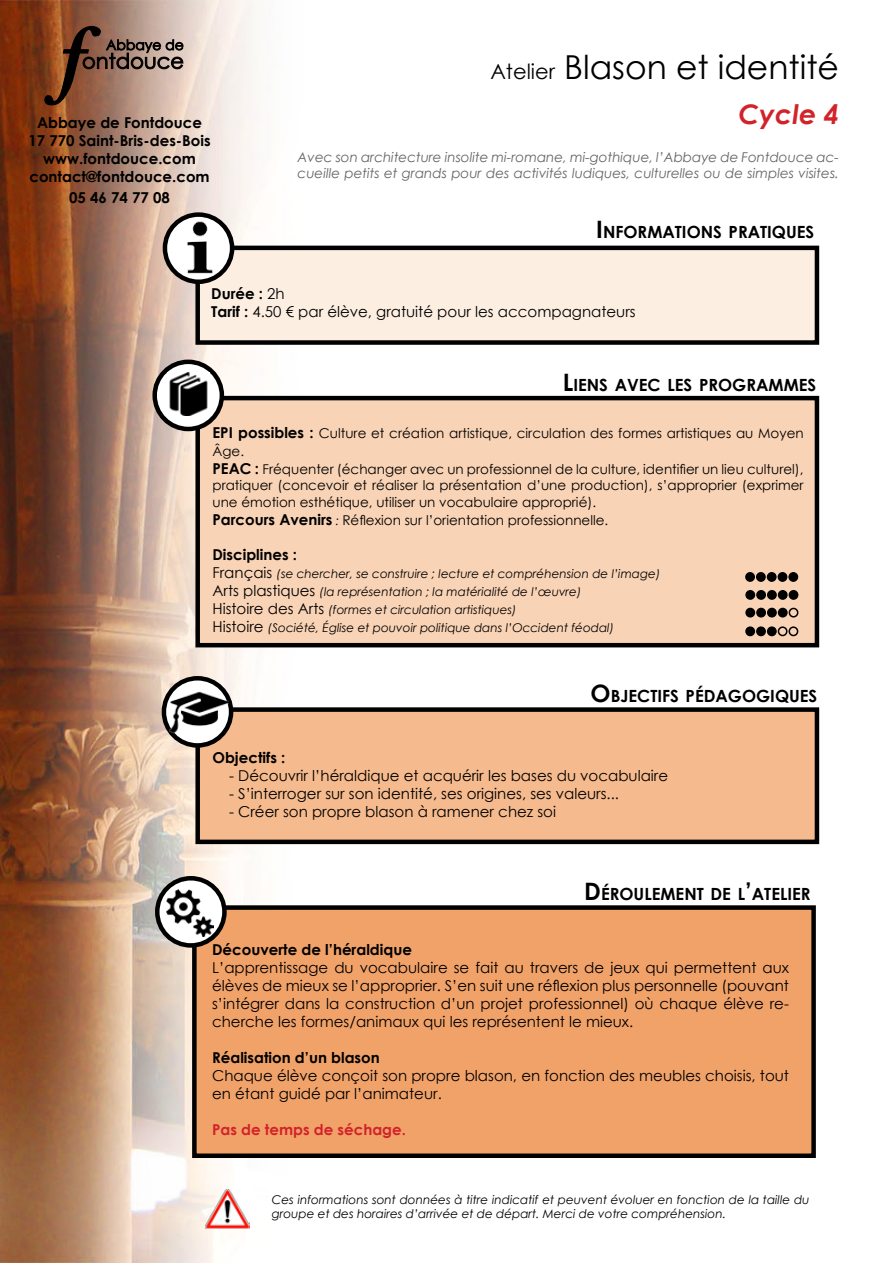
<style>
.page{position:relative;width:893px;height:1263px;background:#fff}
.page>*{position:absolute;margin:0;border:0;box-sizing:border-box;transform-origin:0 0}
.t1{font:33px "Century Gothic";color:#000}
.t2{font:italic 700 27px "Century Gothic";color:#d2232a}
.t3{font:700 16.8px "Century Gothic";color:#000}
.t4{font:15px/18px "Century Gothic";color:#000}
.t5{font:700 15px/18px "Century Gothic";color:#000;text-align:center}
.t6{font:700 15px "Century Gothic";color:#d2232a}
.t7{font:13.5px/18px "Century Gothic";color:#000}
.t8{font:italic 13.5px/16.2px "Century Gothic";color:#636466}
.t9{font:italic 12px/18px "Century Gothic";color:#000}
.s1{font-size:21px}
.s2{font-size:24px}
.s3{font-weight:700}
.s4{font-weight:700;font-size:15px}
.s5{font-style:italic;font-size:12px}
.s6{font-style:normal;font-size:15px}
</style>
<div class="page">
<img style="left:0;top:0;width:820px;height:1263px">
<div style="left:198px;top:398px;width:619px;height:247px;background:#f9d3b5"></div>
<div style="left:195px;top:396px;width:624px;height:251px;border:4px solid #000"></div>
<svg style="left:155px;top:362px;width:67px;height:67px"></svg>
<div style="left:152px;top:360px;width:72px;height:71px;border:4px solid #000;border-radius:50%"></div>
<div style="left:194px;top:907px;width:620px;height:249px;background:#f1a269"></div>
<div style="left:192px;top:905px;width:624px;height:253px;border:4px solid #000"></div>
<svg style="left:157px;top:878px;width:67px;height:67px"></svg>
<div style="left:155px;top:876px;width:72px;height:72px;border:4px solid #000;border-radius:50%"></div>
<div style="left:198px;top:248px;width:619px;height:94px;background:#fdeee2"></div>
<div style="left:195px;top:246px;width:624px;height:99px;border:4px solid #000"></div>
<svg style="left:165px;top:215px;width:67px;height:67px"></svg>
<div style="left:163px;top:212px;width:71px;height:72px;border:4px solid #000;border-radius:50%"></div>
<img style="left:175px;top:215px;width:50px;height:69px">
<img style="left:167px;top:889px;width:47px;height:47px">
<div style="left:198px;top:710px;width:619px;height:132px;background:#f5ba8d"></div>
<div style="left:195px;top:707px;width:624px;height:137px;border:4px solid #000"></div>
<svg style="left:164px;top:678px;width:67px;height:67px"></svg>
<div style="left:162px;top:676px;width:71px;height:72px;border:4px solid #000;border-radius:50%"></div>
<img style="left:169px;top:691px;width:59px;height:42px">
<img style="left:206px;top:1190px;width:44px;height:38px">
<img style="left:167px;top:373px;width:42px;height:42px">
<svg style="left:45px;top:26px;width:138px;height:81px;background:#906b58"></svg>
<div style="left:746px;top:573px;width:8px;height:8px;background:#000;border-radius:50%"></div>
<div style="left:745px;top:572px;width:10px;height:10px;border:2px solid #000;border-radius:50%"></div>
<div style="left:757px;top:573px;width:8px;height:8px;background:#000;border-radius:50%"></div>
<div style="left:756px;top:572px;width:10px;height:10px;border:2px solid #000;border-radius:50%"></div>
<div style="left:767px;top:573px;width:9px;height:8px;background:#000;border-radius:50%"></div>
<div style="left:767px;top:572px;width:10px;height:10px;border:2px solid #000;border-radius:50%"></div>
<div style="left:778px;top:573px;width:9px;height:8px;background:#000;border-radius:50%"></div>
<div style="left:778px;top:572px;width:9px;height:10px;border:2px solid #000;border-radius:50%"></div>
<div style="left:789px;top:573px;width:8px;height:8px;background:#000;border-radius:50%"></div>
<div style="left:788px;top:572px;width:10px;height:10px;border:2px solid #000;border-radius:50%"></div>
<div style="left:746px;top:591px;width:8px;height:8px;background:#000;border-radius:50%"></div>
<div style="left:745px;top:590px;width:10px;height:10px;border:2px solid #000;border-radius:50%"></div>
<div style="left:757px;top:591px;width:8px;height:8px;background:#000;border-radius:50%"></div>
<div style="left:756px;top:590px;width:10px;height:10px;border:2px solid #000;border-radius:50%"></div>
<div style="left:768px;top:591px;width:8px;height:8px;background:#000;border-radius:50%"></div>
<div style="left:767px;top:590px;width:10px;height:10px;border:2px solid #000;border-radius:50%"></div>
<div style="left:778px;top:591px;width:9px;height:8px;background:#000;border-radius:50%"></div>
<div style="left:778px;top:590px;width:10px;height:10px;border:2px solid #000;border-radius:50%"></div>
<div style="left:789px;top:591px;width:9px;height:8px;background:#000;border-radius:50%"></div>
<div style="left:789px;top:590px;width:9px;height:10px;border:2px solid #000;border-radius:50%"></div>
<div style="left:746px;top:608px;width:8px;height:9px;background:#000;border-radius:50%"></div>
<div style="left:745px;top:608px;width:10px;height:9px;border:2px solid #000;border-radius:50%"></div>
<div style="left:757px;top:608px;width:8px;height:9px;background:#000;border-radius:50%"></div>
<div style="left:756px;top:608px;width:10px;height:9px;border:2px solid #000;border-radius:50%"></div>
<div style="left:768px;top:608px;width:8px;height:9px;background:#000;border-radius:50%"></div>
<div style="left:767px;top:608px;width:10px;height:9px;border:2px solid #000;border-radius:50%"></div>
<div style="left:778px;top:608px;width:9px;height:9px;background:#000;border-radius:50%"></div>
<div style="left:778px;top:608px;width:10px;height:9px;border:2px solid #000;border-radius:50%"></div>
<div style="left:789px;top:608px;width:9px;height:9px;border:2px solid #000;border-radius:50%"></div>
<div style="left:746px;top:627px;width:8px;height:8px;background:#000;border-radius:50%"></div>
<div style="left:745px;top:626px;width:10px;height:10px;border:2px solid #000;border-radius:50%"></div>
<div style="left:757px;top:627px;width:8px;height:8px;background:#000;border-radius:50%"></div>
<div style="left:756px;top:626px;width:10px;height:10px;border:2px solid #000;border-radius:50%"></div>
<div style="left:768px;top:627px;width:8px;height:8px;background:#000;border-radius:50%"></div>
<div style="left:767px;top:626px;width:10px;height:10px;border:2px solid #000;border-radius:50%"></div>
<div style="left:778px;top:626px;width:9px;height:10px;border:2px solid #000;border-radius:50%"></div>
<div style="left:788px;top:626px;width:10px;height:10px;border:2px solid #000;border-radius:50%"></div>
<p class="t5" style="left:28px;top:113px;width:184px">Abbaye de Fontdouce<br>17 770 Saint-Bris-des-Bois www.fontdouce.com contact@fontdouce.com</p>
<p class="t5" style="left:69px;top:188px;width:102px">05 46 74 77 08</p>
<h1 class="t1" style="left:490px;top:44px;width:350px"><span class="s1">Atelier</span> Blason et identité</h1>
<h2 class="t2" style="left:738px;top:93px;width:102px">Cycle 4</h2>
<p class="t8" style="left:298px;top:148px;width:543px">Avec son architecture insolite mi-romane, mi-gothique, l’Abbaye de Fontdouce ac&shy;cueille petits et grands pour des activités ludiques, culturelles ou de simples visites.</p>
<p class="t3" style="left:596px;top:219px;width:220px"><span class="s2">I</span> NFORMATIONS PRATIQUES</p>
<p class="t4" style="left:211px;top:285px;width:426px"><span class="s3">Durée :</span> 2h<br><span class="s3">Tarif :</span> 4.50 € par élève, gratuité pour les accompagnateurs</p>
<p class="t3" style="left:563px;top:372px;width:255px"><span class="s2">L</span>IENS AVEC LES PROGRAMMES</p>
<p class="t7" style="left:212px;top:424px;width:593px"><span class="s4">EPI possibles :</span> Culture et création artistique, circulation des formes artistiques au Moyen<br>Âge.<br><span class="s4">PEAC :</span> Fréquenter (échanger avec un professionnel de la culture, identifier un lieu culturel),</p>
<p class="t7" style="left:212px;top:477px;width:593px;line-height:16.2px">pratiquer (concevoir et réaliser la présentation d’une production), s’approprier (exprimer une émotion esthétique, utiliser un vocabulaire approprié).</p>
<p class="t7" style="left:212px;top:511px;width:397px"><span class="s4">Parcours Avenirs</span> <span class="s5">:</span> Réflexion sur l’orientation professionnelle.</p>
<p class="t5" style="left:212px;top:544px;width:86px">Disciplines :</p>
<p class="t9" style="left:212px;top:564px;width:449px"><span class="s6">Français</span> (se chercher, se construire ; lecture et compréhension de l’image)<br><span class="s6">Arts plastiques</span> (la représentation ; la matérialité de l’œuvre)<br><span class="s6">Histoire des Arts</span> (formes et circulation artistiques)<br><span class="s6">Histoire</span> (Société, Église et pouvoir politique dans l’Occident féodal)</p>
<p class="t3" style="left:590px;top:683px;width:228px"><span class="s2">O</span>BJECTIFS PÉDAGOGIQUES</p>
<p class="t5" style="left:212px;top:748px;width:74px">Objectifs :</p>
<p class="t4" style="left:229px;top:766px;width:441px">- Découvrir l’héraldique et acquérir les bases du vocabulaire</p>
<p class="t4" style="left:229px;top:784px;width:391px">- S’interroger sur son identité, ses origines, ses valeurs...</p>
<p class="t4" style="left:229px;top:802px;width:328px">- Créer son propre blason à ramener chez soi</p>
<p class="t3" style="left:584px;top:881px;width:228px"><span class="s2">D</span>ÉROULEMENT DE L<span class="s2">’</span>ATELIER</p>
<p class="t5" style="left:212px;top:940px;width:201px">Découverte de l’héraldique</p>
<p class="t4" style="left:212px;top:958px;width:578px;text-align:justify">L’apprentissage du vocabulaire se fait au travers de jeux qui permettent aux élèves de mieux se l’approprier. S’en suit une réflexion plus personnelle (pouvant s’intégrer dans la construction d’un projet professionnel) où chaque élève re&shy;cherche les formes/animaux qui les représentent le mieux.</p>
<p class="t5" style="left:212px;top:1048px;width:169px">Réalisation d’un blason</p>
<p class="t4" style="left:212px;top:1066px;width:578px">Chaque élève conçoit son propre blason, en fonction des meubles choisis, tout en étant guidé par l’animateur.</p>
<p class="t6" style="left:212px;top:1118px;width:195px">Pas de temps de séchage.</p>
<p class="t9" style="left:272px;top:1192px;width:539px;line-height:14.4px">Ces informations sont données à titre indicatif et peuvent évoluer en fonction de la taille du groupe et des horaires d’arrivée et de départ. Merci de votre compréhension.</p>
</div>
